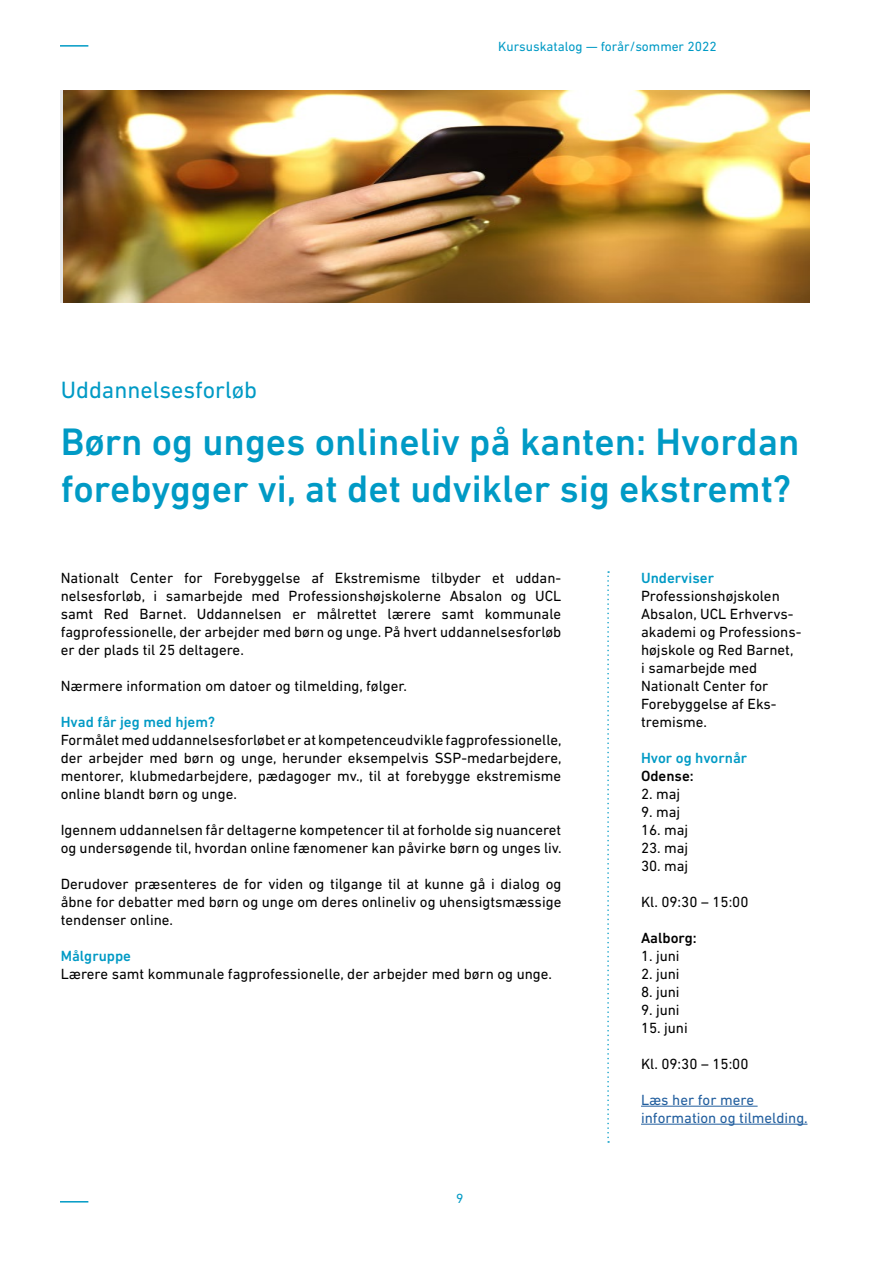
<style>
.page{position:relative;width:893px;height:1263px;background:#fff}
.page>*{position:absolute;margin:0;border:0;box-sizing:border-box;transform-origin:0 0}
.t1{font:500 39px/46.8px "DIN Next LT Pro";color:#009ac5}
.t2{font:24px "DIN Next LT Pro";color:#009ac5}
.t3{font:15px/18px "DIN Next LT Pro";color:#000;text-align:justify}
.t4{font:500 15px "DIN Next LT Pro";color:#009ac5}
.t5{font:15px/18px "DIN Next LT Pro";color:#215e9e}
.t6{font:500 15px "DIN Next LT Pro";color:#000}
.t7{font:13.5px "DIN Next LT Pro";color:#009ac5}
</style>
<div class="page">
<img style="left:64px;top:90px;width:745px;height:213px">
<svg style="left:607px;top:571px;width:2px;height:572px"></svg>
<hr style="left:641px;top:1106px;width:117px;height:1px;background:#215e9e">
<hr style="left:641px;top:1124px;width:166px;height:1px;background:#215e9e">
<hr style="left:60px;top:45px;width:28px;height:2px;background:#009ac5">
<svg style="left:60px;top:1201px;width:28px;height:1px"></svg>
<p class="t7" style="left:498px;top:38px;width:220px">Kursuskatalog — forår/sommer 2022</p>
<h2 class="t2" style="left:61px;top:376px;width:198px">Uddannelsesforløb</h2>
<h1 class="t1" style="left:61px;top:418px;width:740px">Børn og unges onlineliv på kanten: Hvordan forebygger vi, at det udvikler sig ekstremt?</h1>
<p class="t3" style="left:61px;top:568px;width:502px">Nationalt Center for Forebyggelse af Ekstremisme tilbyder et uddan&shy;nelsesforløb, i samarbejde med Professionshøjskolerne Absalon og UCL samt Red Barnet. Uddannelsen er målrettet lærere samt kommunale fagprofessionelle, der arbejder med børn og unge. På hvert uddannelsesforløb er der plads til 25 deltagere.</p>
<p class="t3" style="left:61px;top:676px;width:348px">Nærmere information om datoer og tilmelding, følger.</p>
<p class="t4" style="left:61px;top:713px;width:156px">Hvad får jeg med hjem?</p>
<p class="t3" style="left:61px;top:730px;width:502px">Formålet med uddannelsesforløbet er at kompetenceudvikle fagprofessionelle, der arbejder med børn og unge, herunder eksempelvis SSP-medarbejdere, mentorer, klubmedarbejdere, pædagoger mv., til at forebygge ekstremisme online blandt børn og unge.</p>
<p class="t3" style="left:61px;top:820px;width:502px">Igennem uddannelsen får deltagerne kompetencer til at forholde sig nuanceret og undersøgende til, hvordan online fænomener kan påvirke børn og unges liv.</p>
<p class="t3" style="left:61px;top:874px;width:502px">Derudover præsenteres de for viden og tilgange til at kunne gå i dialog og åbne for debatter med børn og unge om deres onlineliv og uhensigtsmæssige tendenser online.</p>
<p class="t4" style="left:61px;top:947px;width:72px">Målgruppe</p>
<p class="t3" style="left:61px;top:964px;width:493px">Lærere samt kommunale fagprofessionelle, der arbejder med børn og unge.</p>
<p class="t7" style="left:456px;top:1190px;width:9px">9</p>
<p class="t4" style="left:641px;top:569px;width:74px">Underviser</p>
<p class="t3" style="left:641px;top:586px;width:162px;text-align:left">Professionshøjskolen<br>Absalon, UCL Erhvervs&shy;akademi og Professions&shy;højskole og Red Barnet,<br>i samarbejde med<br>Nationalt Center for<br>Forebyggelse af Eks&shy;tremisme.</p>
<p class="t4" style="left:641px;top:749px;width:108px">Hvor og hvornår</p>
<p class="t6" style="left:641px;top:767px;width:54px">Odense:</p>
<p class="t3" style="left:641px;top:784px;width:41px">2. maj</p>
<p class="t3" style="left:641px;top:802px;width:41px">9. maj</p>
<p class="t3" style="left:641px;top:820px;width:49px">16. maj</p>
<p class="t3" style="left:641px;top:838px;width:49px">23. maj</p>
<p class="t3" style="left:641px;top:856px;width:49px">30. maj</p>
<p class="t3" style="left:641px;top:892px;width:109px">Kl. 09:30 – 15:00</p>
<p class="t6" style="left:641px;top:929px;width:57px">Aalborg:</p>
<p class="t3" style="left:641px;top:946px;width:40px">1. juni</p>
<p class="t3" style="left:641px;top:964px;width:40px">2. juni</p>
<p class="t3" style="left:641px;top:982px;width:40px">8. juni</p>
<p class="t3" style="left:641px;top:1000px;width:40px">9. juni</p>
<p class="t3" style="left:641px;top:1018px;width:48px">15. juni</p>
<p class="t3" style="left:641px;top:1054px;width:109px">Kl. 09:30 – 15:00</p>
<p class="t5" style="left:641px;top:1090px;width:168px">Læs her for mere information og tilmelding.</p>
</div>
